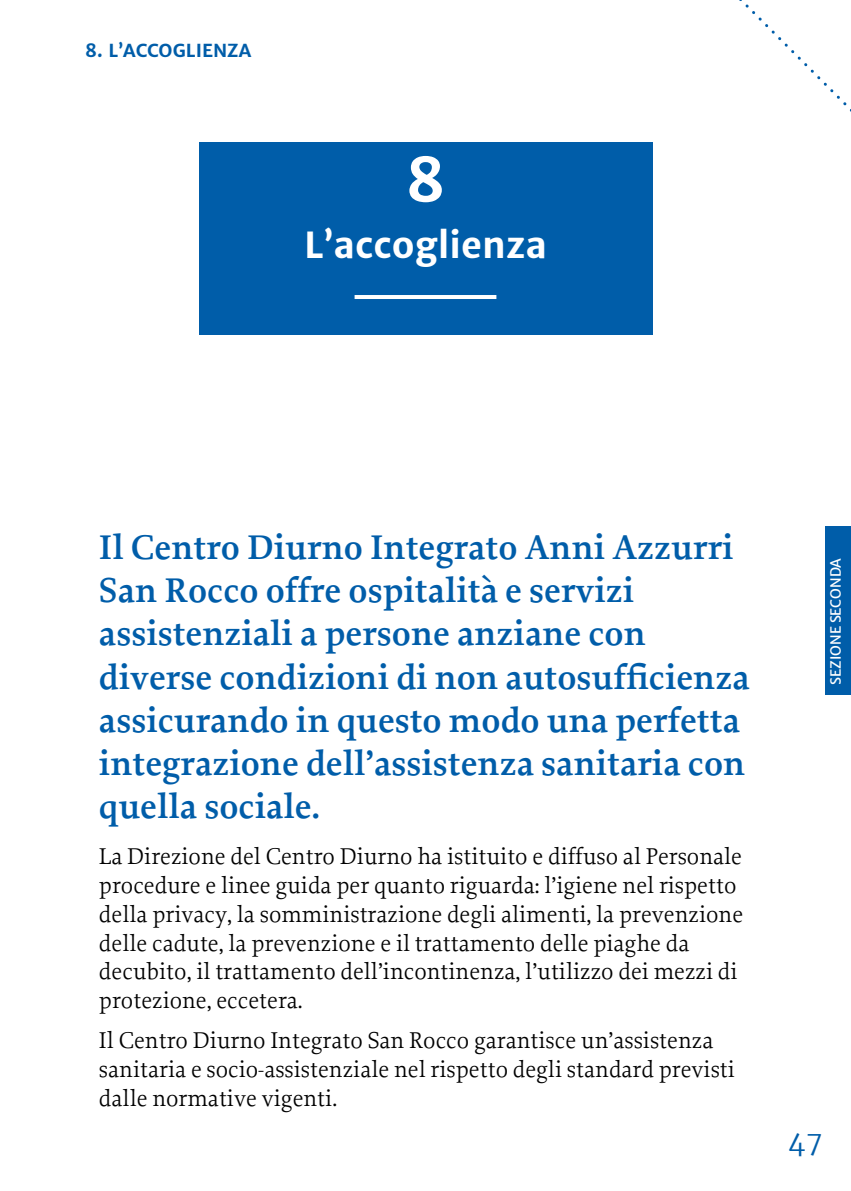
<style>
.page{position:relative;width:851px;height:1191px;background:#fff}
.page>*{position:absolute;margin:0;border:0;box-sizing:border-box;transform-origin:0 0}
.t1{font:700 60px "Merriweather Sans";color:#fff}
.t2{font:600 36px/43.2px "Proforma";color:#005da9}
.t3{font:700 36px "Merriweather Sans";color:#fff}
.t4{font:300 28px "Merriweather Sans";color:#005da9}
.t5{font:24px/28.8px "Proforma";color:#000}
.t6{font:700 18px "Merriweather Sans";color:#005da9}
.t7{font:14px "Merriweather Sans";color:#fff}
</style>
<div class="page">
<svg style="left:652px;top:0;width:199px;height:203px"></svg>
<div style="left:824px;top:526px;width:26px;height:168px;background:#005da9"></div>
<div style="left:198px;top:142px;width:454px;height:192px;background:#005da9"></div>
<hr style="left:354px;top:295px;width:142px;height:4px;background:#fff">
<p class="t6" style="left:85px;top:38px;width:168px">8. L’ACCOGLIENZA</p>
<h1 class="t1" style="left:405px;top:141px;width:41px">8</h1>
<h2 class="t3" style="left:304px;top:221px;width:244px">L’accoglienza</h2>
<p class="t2" style="left:99px;top:525px;width:652px">Il Centro Diurno Integrato Anni Azzurri San Rocco offre ospitalità e servizi assistenziali a persone anziane con diverse condizioni di non autosufficienza assicurando in questo modo una perfetta integrazione dell’assistenza sanitaria con quella sociale.</p>
<p class="t5" style="left:99px;top:841px;width:645px">La Direzione del Centro Diurno ha istituito e diffuso al Personale procedure e linee guida per quanto riguarda: l’igiene nel rispetto della privacy, la somministrazione degli alimenti, la prevenzione delle cadute, la prevenzione e il trattamento delle piaghe da decubito, il trattamento dell’incontinenza, l’utilizzo dei mezzi di protezione, eccetera.</p>
<p class="t5" style="left:99px;top:1025px;width:637px">Il Centro Diurno Integrato San Rocco garantisce un’assistenza sanitaria e socio-assistenziale nel rispetto degli standard previsti dalle normative vigenti.</p>
<p class="t7" style="left:823px;top:685px;width:128px;rotate:-90deg">SEZIONE SECONDA</p>
<p class="t4" style="left:787px;top:1123px;width:36px">47</p>
</div>
